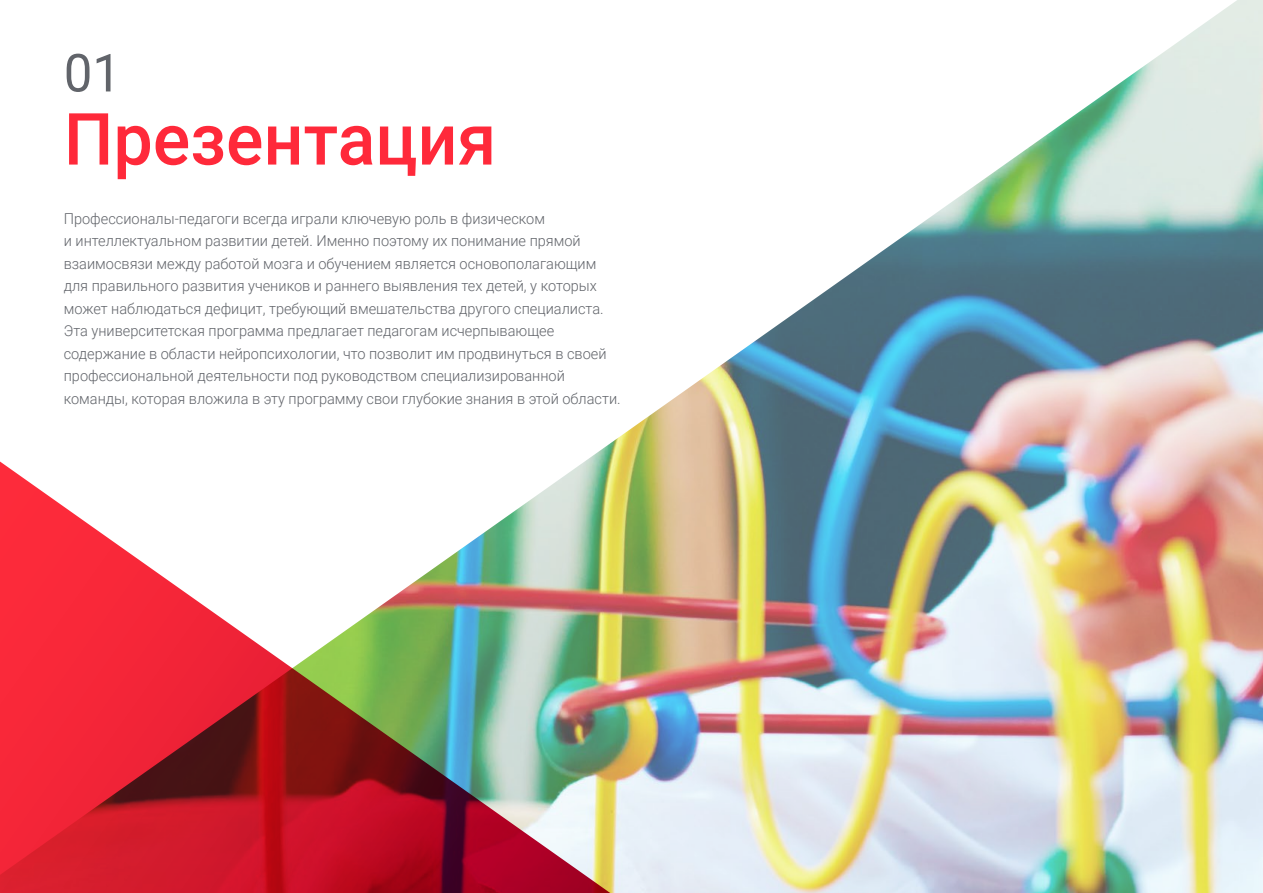
<style>
.page{position:relative;width:1263px;height:893px;background:#fff}
.page>*{position:absolute;margin:0;border:0;box-sizing:border-box;transform-origin:0 0}
.t1{font:500 72px "Roboto";color:#ff293a}
.t2{font:52.5px "Roboto";color:#61646a}
.t3{font:300 15px/22.5px "Roboto";color:#61646a}
</style>
<div class="page">
<img style="left:607px;top:0;width:656px;height:893px">
<img style="left:0;top:446px;width:640px;height:447px">
<h2 class="t2" style="left:64px;top:36px;width:59px">01</h2>
<h1 class="t1" style="left:64px;top:89px;width:434px">Презентация</h1>
<p class="t3" style="left:64px;top:207px;width:558px">Профессионалы-педагоги всегда играли ключевую роль в физическом<br>и интеллектуальном развитии детей. Именно поэтому их понимание прямой взаимосвязи между работой мозга и обучением является основополагающим для правильного развития учеников и раннего выявления тех детей, у которых может наблюдаться дефицит, требующий вмешательства другого специалиста.<br>Эта университетская программа предлагает педагогам исчерпывающее содержание в области нейропсихологии, что позволит им продвинуться в своей профессиональной деятельности под руководством специализированной команды, которая вложила в эту программу свои глубокие знания в этой области.</p>
</div>
